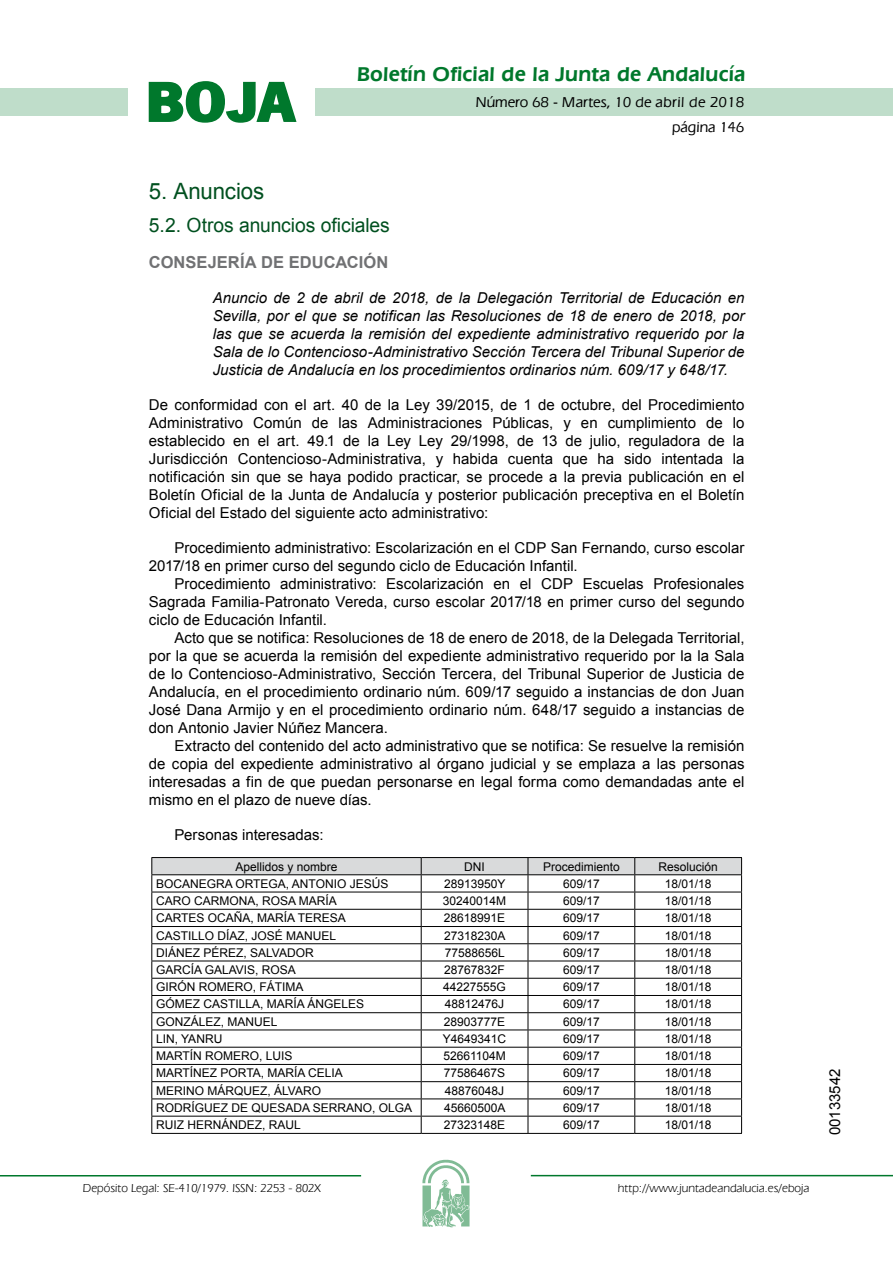
<style>
.page{position:relative;width:893px;height:1263px;background:#fff}
.page>*{position:absolute;margin:0;border:0;box-sizing:border-box;transform-origin:0 0}
.t1{font:700 57.75px "News Got T";color:#00782c;scale:1.14 1}
.t2{font:22.5px "Arial";letter-spacing:-.005em;color:#00501f}
.t3{font:600 21px "Eras IT Cby BT";letter-spacing:.01em;color:#00782c}
.t4{font:19.5px "Arial";letter-spacing:-.005em;color:#00501f}
.t5{font:700 16.5px "Arial";letter-spacing:.005em;color:#707173}
.t6{font:15px/18px "Arial";color:#000;text-align:justify}
.t7{font:italic 15px/18px "Arial";color:#000;text-align:justify}
.t8{font:500 15px/24.5px "Eras IT Cby BT";color:#000;text-align:right}
.t9{font:12px "Arial";color:#000}
.t10{font:12px "Eras IT Cby BT";color:#000}
</style>
<div class="page">
<div style="left:315px;top:88px;width:577px;height:28px;background:#bfddca"></div>
<div style="left:0;top:88px;width:128px;height:28px;background:#bfddca"></div>
<hr style="left:0;top:1175px;width:361px;height:2px;background:#00782c">
<svg style="left:422px;top:1159px;width:47px;height:68px"></svg>
<hr style="left:531px;top:1175px;width:361px;height:1px;background:#00782c">
<svg style="left:148px;top:81px;width:149px;height:42px"></svg>
<hr style="left:151px;top:857px;width:270px;height:1px;background:#000">
<hr style="left:421px;top:857px;width:107px;height:1px;background:#000">
<hr style="left:528px;top:857px;width:106px;height:1px;background:#000">
<hr style="left:634px;top:857px;width:108px;height:1px;background:#000">
<svg style="left:151px;top:858px;width:591px;height:275px"></svg>
<hr style="left:151px;top:1133px;width:270px;height:1px;background:#000">
<hr style="left:421px;top:1133px;width:107px;height:1px;background:#000">
<hr style="left:528px;top:1133px;width:106px;height:1px;background:#000">
<hr style="left:634px;top:1133px;width:108px;height:1px;background:#000">
<h1 class="t1" style="left:145px;top:68px;width:133px">BOJA</h1>
<h3 class="t3" style="left:357px;top:62px;width:390px">Boletín Oficial de la Junta de Andalucía</h3>
<p class="t8" style="left:476px;top:90px;width:270px">Número 68 - Martes, 10 de abril de 2018 página 146</p>
<h2 class="t2" style="left:149px;top:177px;width:117px">5. Anuncios</h2>
<h3 class="t4" style="left:149px;top:212px;width:242px">5.2. Otros anuncios oficiales</h3>
<p class="t5" style="left:149px;top:251px;width:241px">CONSEJERÍA DE EDUCACIÓN</p>
<p class="t7" style="left:213px;top:289px;width:533px">Anuncio de 2 de abril de 2018, de la Delegación Territorial de Educación en Sevilla, por el que se notifican las Resoluciones de 18 de enero de 2018, por las que se acuerda la remisión del expediente administrativo requerido por la Sala de lo Contencioso-Administrativo Sección Tercera del Tribunal Superior de Justicia de Andalucía en los procedimientos ordinarios núm. 609/17 y 648/17.</p>
<p class="t6" style="left:149px;top:396px;width:597px">De conformidad con el art. 40 de la Ley 39/2015, de 1 de octubre, del Procedimiento Administrativo Común de las Administraciones Públicas, y en cumplimiento de lo establecido en el art. 49.1 de la Ley Ley 29/1998, de 13 de julio, reguladora de la Jurisdicción Contencioso-Administrativa, y habida cuenta que ha sido intentada la notificación sin que se haya podido practicar, se procede a la previa publicación en el Boletín Oficial de la Junta de Andalucía y posterior publicación preceptiva en el Boletín Oficial del Estado del siguiente acto administrativo:</p>
<p class="t6" style="left:149px;top:539px;width:597px;text-indent:26px">Procedimiento administrativo: Escolarización en el CDP San Fernando, curso escolar<br>2017/18 en primer curso del segundo ciclo de Educación Infantil.</p>
<p class="t6" style="left:149px;top:575px;width:597px;text-indent:26px">Procedimiento administrativo: Escolarización en el CDP Escuelas Profesionales Sagrada Familia-Patronato Vereda, curso escolar 2017/18 en primer curso del segundo ciclo de Educación Infantil.</p>
<p class="t6" style="left:149px;top:629px;width:597px;text-indent:26px">Acto que se notifica: Resoluciones de 18 de enero de 2018, de la Delegada Territorial, por la que se acuerda la remisión del expediente administrativo requerido por la la Sala de lo Contencioso-Administrativo, Sección Tercera, del Tribunal Superior de Justicia de Andalucía, en el procedimiento ordinario núm. 609/17 seguido a instancias de don Juan José Dana Armijo y en el procedimiento ordinario núm. 648/17 seguido a instancias de don Antonio Javier Núñez Mancera.</p>
<p class="t6" style="left:149px;top:737px;width:597px;text-indent:26px">Extracto del contenido del acto administrativo que se notifica: Se resuelve la remisión de copia del expediente administrativo al órgano judicial y se emplaza a las personas interesadas a fin de que puedan personarse en legal forma como demandadas ante el mismo en el plazo de nueve días.</p>
<p class="t6" style="left:174px;top:826px;width:151px">Personas interesadas:</p>
<p class="t9" style="left:235px;top:858px;width:104px">Apellidos y nombre</p>
<p class="t9" style="left:464px;top:858px;width:22px">DNI</p>
<p class="t9" style="left:543px;top:858px;width:78px">Procedimiento</p>
<p class="t9" style="left:658px;top:858px;width:61px">Resolución</p>
<p class="t9" style="left:156px;top:876px;width:234px">BOCANEGRA ORTEGA, ANTONIO JESÚS</p>
<p class="t9" style="left:444px;top:876px;width:63px">28913950Y</p>
<p class="t9" style="left:563px;top:876px;width:38px">609/17</p>
<p class="t9" style="left:664px;top:876px;width:48px">18/01/18</p>
<p class="t9" style="left:156px;top:893px;width:182px">CARO CARMONA, ROSA MARÍA</p>
<p class="t9" style="left:443px;top:893px;width:65px">30240014M</p>
<p class="t9" style="left:563px;top:893px;width:38px">609/17</p>
<p class="t9" style="left:664px;top:893px;width:48px">18/01/18</p>
<p class="t9" style="left:156px;top:910px;width:191px">CARTES OCAÑA, MARÍA TERESA</p>
<p class="t9" style="left:444px;top:910px;width:63px">28618991E</p>
<p class="t9" style="left:563px;top:910px;width:38px">609/17</p>
<p class="t9" style="left:664px;top:910px;width:48px">18/01/18</p>
<p class="t9" style="left:156px;top:927px;width:182px">CASTILLO DÍAZ, JOSÉ MANUEL</p>
<p class="t9" style="left:444px;top:927px;width:63px">27318230A</p>
<p class="t9" style="left:563px;top:927px;width:38px">609/17</p>
<p class="t9" style="left:664px;top:927px;width:48px">18/01/18</p>
<p class="t9" style="left:156px;top:945px;width:159px">DIÁNEZ PÉREZ, SALVADOR</p>
<p class="t9" style="left:445px;top:945px;width:62px">77588656L</p>
<p class="t9" style="left:563px;top:945px;width:38px">609/17</p>
<p class="t9" style="left:664px;top:945px;width:48px">18/01/18</p>
<p class="t9" style="left:156px;top:962px;width:141px">GARCÍA GALAVIS, ROSA</p>
<p class="t9" style="left:444px;top:962px;width:62px">28767832F</p>
<p class="t9" style="left:563px;top:962px;width:38px">609/17</p>
<p class="t9" style="left:664px;top:962px;width:48px">18/01/18</p>
<p class="t9" style="left:156px;top:979px;width:149px">GIRÓN ROMERO, FÁTIMA</p>
<p class="t9" style="left:443px;top:979px;width:64px">44227555G</p>
<p class="t9" style="left:563px;top:979px;width:38px">609/17</p>
<p class="t9" style="left:664px;top:979px;width:48px">18/01/18</p>
<p class="t9" style="left:156px;top:996px;width:210px">GÓMEZ CASTILLA, MARÍA ÁNGELES</p>
<p class="t9" style="left:445px;top:996px;width:61px">48812476J</p>
<p class="t9" style="left:563px;top:996px;width:38px">609/17</p>
<p class="t9" style="left:664px;top:996px;width:48px">18/01/18</p>
<p class="t9" style="left:156px;top:1014px;width:123px">GONZÁLEZ, MANUEL</p>
<p class="t9" style="left:444px;top:1014px;width:63px">28903777E</p>
<p class="t9" style="left:563px;top:1014px;width:38px">609/17</p>
<p class="t9" style="left:664px;top:1014px;width:48px">18/01/18</p>
<p class="t9" style="left:156px;top:1031px;width:68px">LIN, YANRU</p>
<p class="t9" style="left:443px;top:1031px;width:65px">Y4649341C</p>
<p class="t9" style="left:563px;top:1031px;width:38px">609/17</p>
<p class="t9" style="left:664px;top:1031px;width:48px">18/01/18</p>
<p class="t9" style="left:156px;top:1048px;width:138px">MARTÍN ROMERO, LUIS</p>
<p class="t9" style="left:443px;top:1048px;width:64px">52661104M</p>
<p class="t9" style="left:563px;top:1048px;width:38px">609/17</p>
<p class="t9" style="left:664px;top:1048px;width:48px">18/01/18</p>
<p class="t9" style="left:156px;top:1065px;width:188px">MARTÍNEZ PORTA, MARÍA CELIA</p>
<p class="t9" style="left:444px;top:1065px;width:63px">77586467S</p>
<p class="t9" style="left:563px;top:1065px;width:38px">609/17</p>
<p class="t9" style="left:664px;top:1065px;width:48px">18/01/18</p>
<p class="t9" style="left:156px;top:1083px;width:166px">MERINO MÁRQUEZ, ÁLVARO</p>
<p class="t9" style="left:445px;top:1083px;width:61px">48876048J</p>
<p class="t9" style="left:563px;top:1083px;width:38px">609/17</p>
<p class="t9" style="left:664px;top:1083px;width:48px">18/01/18</p>
<p class="t9" style="left:156px;top:1100px;width:258px">RODRÍGUEZ DE QUESADA SERRANO, OLGA</p>
<p class="t9" style="left:444px;top:1100px;width:63px">45660500A</p>
<p class="t9" style="left:563px;top:1100px;width:38px">609/17</p>
<p class="t9" style="left:664px;top:1100px;width:48px">18/01/18</p>
<p class="t9" style="left:156px;top:1117px;width:146px">RUIZ HERNÁNDEZ, RAUL</p>
<p class="t9" style="left:444px;top:1117px;width:63px">27323148E</p>
<p class="t9" style="left:563px;top:1117px;width:38px">609/17</p>
<p class="t9" style="left:664px;top:1117px;width:48px">18/01/18</p>
<p class="t10" style="left:83px;top:1181px;width:239px">Depósito Legal: SE-410/1979. ISSN: 2253 - 802X</p>
<p class="t10" style="left:618px;top:1181px;width:193px">http://www.juntadeandalucia.es/eboja</p>
<p class="t6" style="left:826px;top:1135px;width:68px;rotate:-90deg">00133542</p>
</div>
